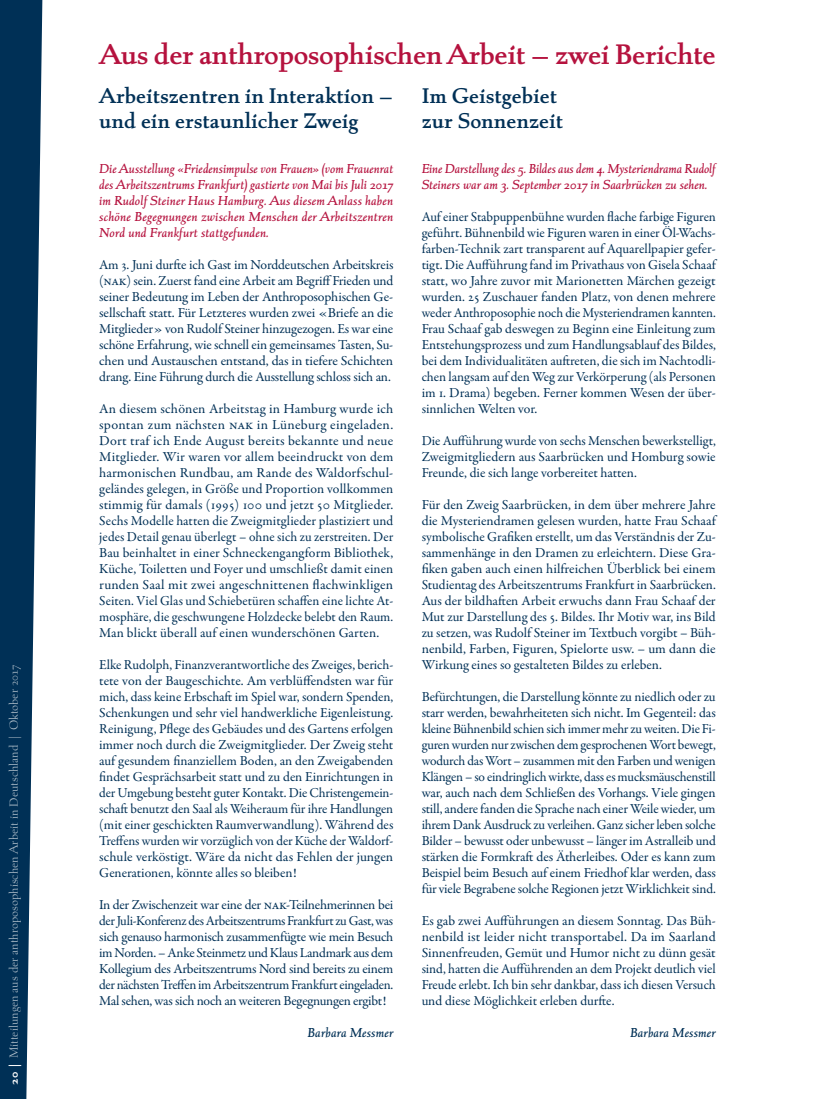
<style>
.page{position:relative;width:815px;height:1099px;background:#fff}
.page>*{position:absolute;margin:0;border:0;box-sizing:border-box;transform-origin:0 0}
.t1{font:600 30px "Albertan Pro";letter-spacing:-.015em;color:#b5123e}
.t2{font:600 22.5px/24.2px "Albertan Pro";color:#003056}
.t3{font:13.75px/16px "Garamond Premr Pro";letter-spacing:-.005em;color:#003056;text-align:justify}
.t4{font:italic 500 13.75px/16px "Albertan Pro";letter-spacing:-.01em;color:#b5123e;text-align:justify}
.t5{font:italic 500 13.75px "Albertan Pro";color:#003056}
.t6{font:300 12.5px "Albertan Pro";color:#b3c1cc}
.s1{font-weight:700;color:#fff}
</style>
<div class="page">
<svg style="left:0;top:0;width:43px;height:1098px;fill:#003056"></svg>
<p class="t6" style="left:6px;top:1084px;width:421px;rotate:-90deg"><span class="s1">20 |</span> Mitteilungen aus der anthroposophischen Arbeit in Deutschland | Oktober 2017</p>
<h1 class="t1" style="left:99px;top:35px;width:618px">Aus der anthroposophischen Arbeit – zwei Berichte</h1>
<h2 class="t2" style="left:99px;top:83px;width:296px">Arbeitszentren in Interaktion – und ein erstaunlicher Zweig</h2>
<p class="t4" style="left:99px;top:160px;width:296px">Die Ausstellung «Friedensimpulse von Frauen» (vom Frauenrat des Arbeitszentrums Frankfurt) gastierte von Mai bis Juli 2017 im Rudolf Steiner Haus Hamburg. Aus diesem Anlass haben schöne Begegnungen zwischen Menschen der Arbeitszentren Nord und Frankfurt stattgefunden.</p>
<p class="t3" style="left:99px;top:256px;width:296px">Am 3. Juni durfte ich Gast im Norddeutschen Arbeitskreis (nak) sein. Zuerst fand eine Arbeit am Begriff Frieden und seiner Bedeutung im Leben der Anthroposophischen Ge&shy;sellschaft statt. Für Letzteres wurden zwei «Briefe an die Mitglieder» von Rudolf Steiner hinzugezogen. Es war eine schöne Erfahrung, wie schnell ein gemeinsames Tasten, Su&shy;chen und Austauschen entstand, das in tiefere Schichten drang. Eine Führung durch die Ausstellung schloss sich an.</p>
<p class="t3" style="left:99px;top:400px;width:296px">An diesem schönen Arbeitstag in Hamburg wurde ich spontan zum nächsten nak in Lüneburg eingeladen.<br>Dort traf ich Ende August bereits bekannte und neue Mitglieder. Wir waren vor allem beeindruckt von dem harmonischen Rundbau, am Rande des Waldorfschul&shy;geländes gelegen, in Größe und Proportion vollkommen stimmig für damals (1995) 100 und jetzt 50 Mitglieder.<br>Sechs Modelle hatten die Zweigmitglieder plastiziert und jedes Detail genau überlegt – ohne sich zu zerstreiten. Der Bau beinhaltet in einer Schneckengangform Bibliothek, Küche, Toiletten und Foyer und umschließt damit einen runden Saal mit zwei angeschnittenen flachwinkligen Seiten. Viel Glas und Schiebetüren schaffen eine lichte At&shy;mosphäre, die geschwungene Holzdecke belebt den Raum.<br>Man blickt überall auf einen wunderschönen Garten.</p>
<p class="t3" style="left:99px;top:656px;width:296px">Elke Rudolph, Finanzverantwortliche des Zweiges, berich&shy;tete von der Baugeschichte. Am verblüffendsten war für mich, dass keine Erbschaft im Spiel war, sondern Spenden, Schenkungen und sehr viel handwerkliche Eigenleistung.<br>Reinigung, Pflege des Gebäudes und des Gartens erfolgen immer noch durch die Zweigmitglieder. Der Zweig steht auf gesundem finanziellem Boden, an den Zweigabenden findet Gesprächsarbeit statt und zu den Einrichtungen in der Umgebung besteht guter Kontakt. Die Christengemein&shy;schaft benutzt den Saal als Weiheraum für ihre Handlungen (mit einer geschickten Raumverwandlung). Während des Treffens wurden wir vorzüglich von der Küche der Waldorf&shy;schule verköstigt. Wäre da nicht das Fehlen der jungen Generationen, könnte alles so bleiben!</p>
<p class="t3" style="left:99px;top:896px;width:296px">In der Zwischenzeit war eine der nak-Teilnehmerinnen bei der Juli-Konferenz des Arbeitszentrums Frankfurt zu Gast, was sich genauso harmonisch zusammenfügte wie mein Besuch im Norden. – Anke Steinmetz und Klaus Landmark aus dem Kollegium des Arbeitszentrums Nord sind bereits zu einem der nächsten Treffen im Arbeitszentrum Frankfurt eingeladen.<br>Mal sehen, was sich noch an weiteren Begegnungen ergibt!</p>
<p class="t5" style="left:308px;top:1023px;width:88px">Barbara Messmer</p>
<h2 class="t2" style="left:422px;top:83px;width:143px">Im Geistgebiet zur Sonnenzeit</h2>
<p class="t4" style="left:422px;top:160px;width:296px">Eine Darstellung des 5. Bildes aus dem 4. Mysteriendrama Rudolf<br>Steiners war am 3. September 2017 in Saarbrücken zu sehen.</p>
<p class="t3" style="left:422px;top:208px;width:296px">Auf einer Stabpuppenbühne wurden flache farbige Figuren geführt. Bühnenbild wie Figuren waren in einer Öl-Wachs&shy;farben-Technik zart transparent auf Aquarellpapier gefer&shy;tigt. Die Aufführung fand im Privathaus von Gisela Schaaf statt, wo Jahre zuvor mit Marionetten Märchen gezeigt wurden. 25 Zuschauer fanden Platz, von denen mehrere weder Anthroposophie noch die Mysteriendramen kannten.<br>Frau Schaaf gab deswegen zu Beginn eine Einleitung zum Entstehungsprozess und zum Handlungsablauf des Bildes, bei dem Individualitäten auftreten, die sich im Nachtodli&shy;chen langsam auf den Weg zur Verkörperung (als Personen im 1. Drama) begeben. Ferner kommen Wesen der über&shy;sinnlichen Welten vor.</p>
<p class="t3" style="left:422px;top:432px;width:296px">Die Aufführung wurde von sechs Menschen bewerkstelligt, Zweigmitgliedern aus Saarbrücken und Homburg sowie Freunde, die sich lange vorbereitet hatten.</p>
<p class="t3" style="left:422px;top:496px;width:296px">Für den Zweig Saarbrücken, in dem über mehrere Jahre die Mysteriendramen gelesen wurden, hatte Frau Schaaf symbolische Grafiken erstellt, um das Verständnis der Zu&shy;sammenhänge in den Dramen zu erleichtern. Diese Gra&shy;fiken gaben auch einen hilfreichen Überblick bei einem Studientag des Arbeitszentrums Frankfurt in Saarbrücken.<br>Aus der bildhaften Arbeit erwuchs dann Frau Schaaf der Mut zur Darstellung des 5. Bildes. Ihr Motiv war, ins Bild zu setzen, was Rudolf Steiner im Textbuch vorgibt – Büh&shy;nenbild, Farben, Figuren, Spielorte usw. – um dann die Wirkung eines so gestalteten Bildes zu erleben.</p>
<p class="t3" style="left:422px;top:688px;width:296px">Befürchtungen, die Darstellung könnte zu niedlich oder zu starr werden, bewahrheiteten sich nicht. Im Gegenteil: das kleine Bühnenbild schien sich immer mehr zu weiten. Die Fi&shy;guren wurden nur zwischen dem gesprochenen Wort bewegt, wodurch das Wort – zusammen mit den Farben und wenigen Klängen – so eindringlich wirkte, dass es mucksmäuschenstill war, auch nach dem Schließen des Vorhangs. Viele gingen still, andere fanden die Sprache nach einer Weile wieder, um ihrem Dank Ausdruck zu verleihen. Ganz sicher leben solche Bilder – bewusst oder unbewusst – länger im Astralleib und stärken die Formkraft des Ätherleibes. Oder es kann zum Beispiel beim Besuch auf einem Friedhof klar werden, dass für viele Begrabene solche Regionen jetzt Wirklichkeit sind.</p>
<p class="t3" style="left:422px;top:912px;width:296px">Es gab zwei Aufführungen an diesem Sonntag. Das Büh&shy;nenbild ist leider nicht transportabel. Da im Saarland Sinnenfreuden, Gemüt und Humor nicht zu dünn gesät sind, hatten die Aufführenden an dem Projekt deutlich viel Freude erlebt. Ich bin sehr dankbar, dass ich diesen Versuch und diese Möglichkeit erleben durfte.</p>
<p class="t5" style="left:630px;top:1023px;width:88px">Barbara Messmer</p>
</div>
